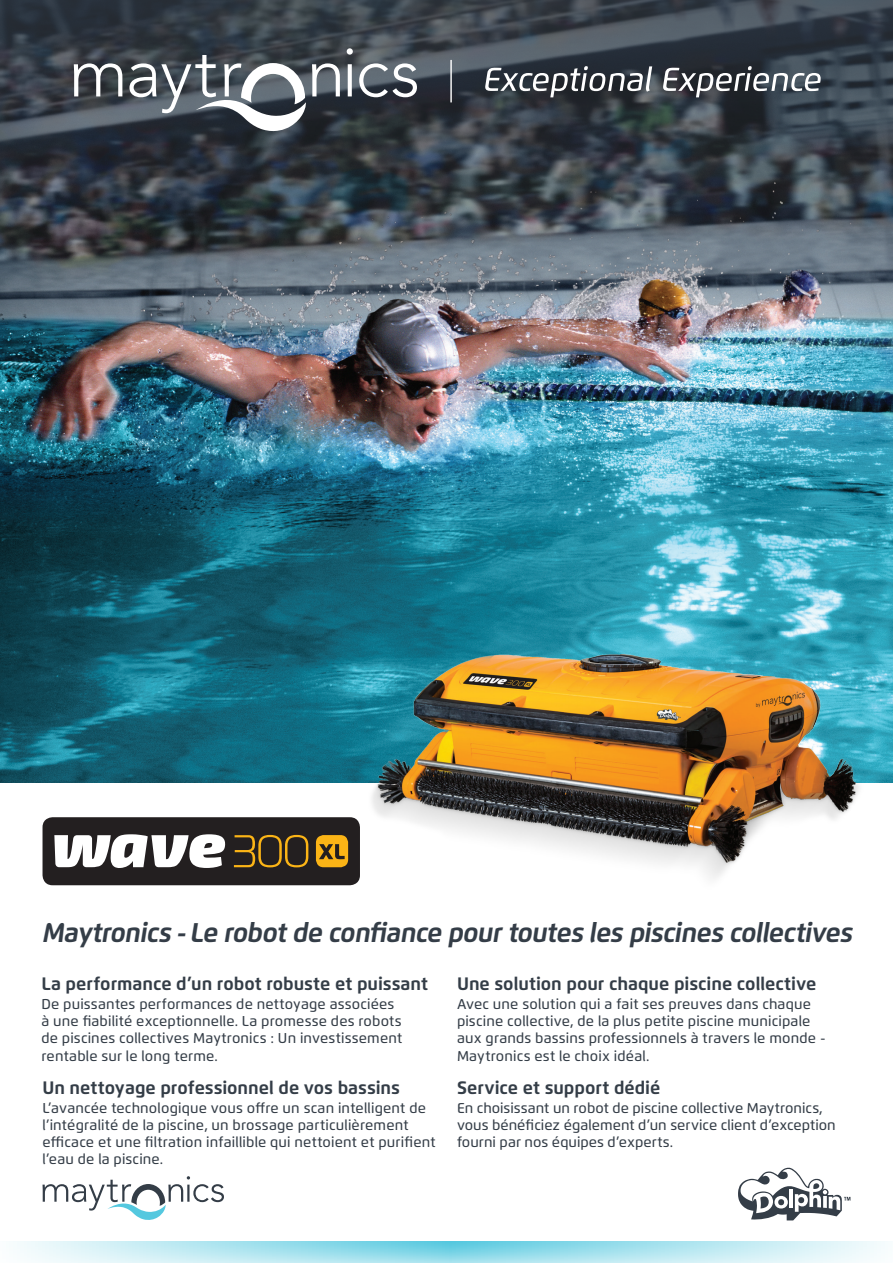
<style>
.page{position:relative;width:893px;height:1263px;background:#fff}
.page>*{position:absolute;margin:0;border:0;box-sizing:border-box;transform-origin:0 0}
.t1{font:italic 700 27px "Flexo";letter-spacing:-.025em;color:#343d47}
.t2{font:700 18px "Flexo";color:#343d47}
.t3{font:500 14.25px/17.1px "Flexo";letter-spacing:.01em;color:#343d47}
</style>
<div class="page">
<img style="left:0;top:325px;width:893px;height:457px">
<svg style="left:43px;top:1176px;width:181px;height:44px"></svg>
<svg style="left:738px;top:1167px;width:112px;height:53px"></svg>
<svg style="left:17px;top:1241px;width:868px;height:22px;background:#b7e7f1"></svg>
<svg style="left:0;top:0;width:893px;height:325px;background:#49515b"></svg>
<hr style="left:450px;top:60px;width:2px;height:42px;background:#fff">
<svg style="left:485px;top:66px;width:336px;height:31px"></svg>
<svg style="left:74px;top:63px;width:48px;height:33px"></svg>
<svg style="left:347px;top:48px;width:6px;height:48px"></svg>
<svg style="left:359px;top:63px;width:58px;height:34px"></svg>
<svg style="left:129px;top:55px;width:211px;height:78px"></svg>
<img style="left:360px;top:592px;width:517px;height:287px">
<div style="left:43px;top:817px;width:317px;height:68px;background:#231f20;border-radius:10px"></div>
<svg style="left:234px;top:835px;width:74px;height:32px"></svg>
<svg style="left:54px;top:834px;width:172px;height:34px"></svg>
<div style="left:316px;top:835px;width:32px;height:32px;background:#fbb416;border-radius:8px"></div>
<svg style="left:319px;top:844px;width:26px;height:15px"></svg>
<h1 class="t1" style="left:42px;top:916px;width:812px">Maytronics - Le robot de confiance pour toutes les piscines collectives</h1>
<p class="t2" style="left:41px;top:973px;width:388px">La performance d’un robot robuste et puissant</p>
<p class="t3" style="left:41px;top:996px;width:362px">De puissantes performances de nettoyage associées à une fiabilité exceptionnelle. La promesse des robots de piscines collectives Maytronics : Un investissement rentable sur le long terme.</p>
<p class="t2" style="left:42px;top:1076px;width:359px">Un nettoyage professionnel de vos bassins</p>
<p class="t3" style="left:42px;top:1099px;width:395px">’Lavancée technologique vous offre un scan intelligent de<br>’l intégralité de la piscine, un brossage particulièrement efficace et une filtration infaillible qui nettoient et purifient ’l eau de la piscine.</p>
<p class="t2" style="left:457px;top:973px;width:361px">Une solution pour chaque piscine collective</p>
<p class="t3" style="left:457px;top:996px;width:370px">Avec une solution qui a fait ses preuves dans chaque piscine collective, de la plus petite piscine municipale aux grands bassins professionnels à travers le monde - Maytronics est le choix idéal.</p>
<p class="t2" style="left:457px;top:1076px;width:205px">Service et support dédié</p>
<p class="t3" style="left:457px;top:1099px;width:380px">En choisissant un robot de piscine collective Maytronics, vous bénéficiez également ’d un service client ’d exception fourni par nos équipes ’d experts.</p>
</div>
